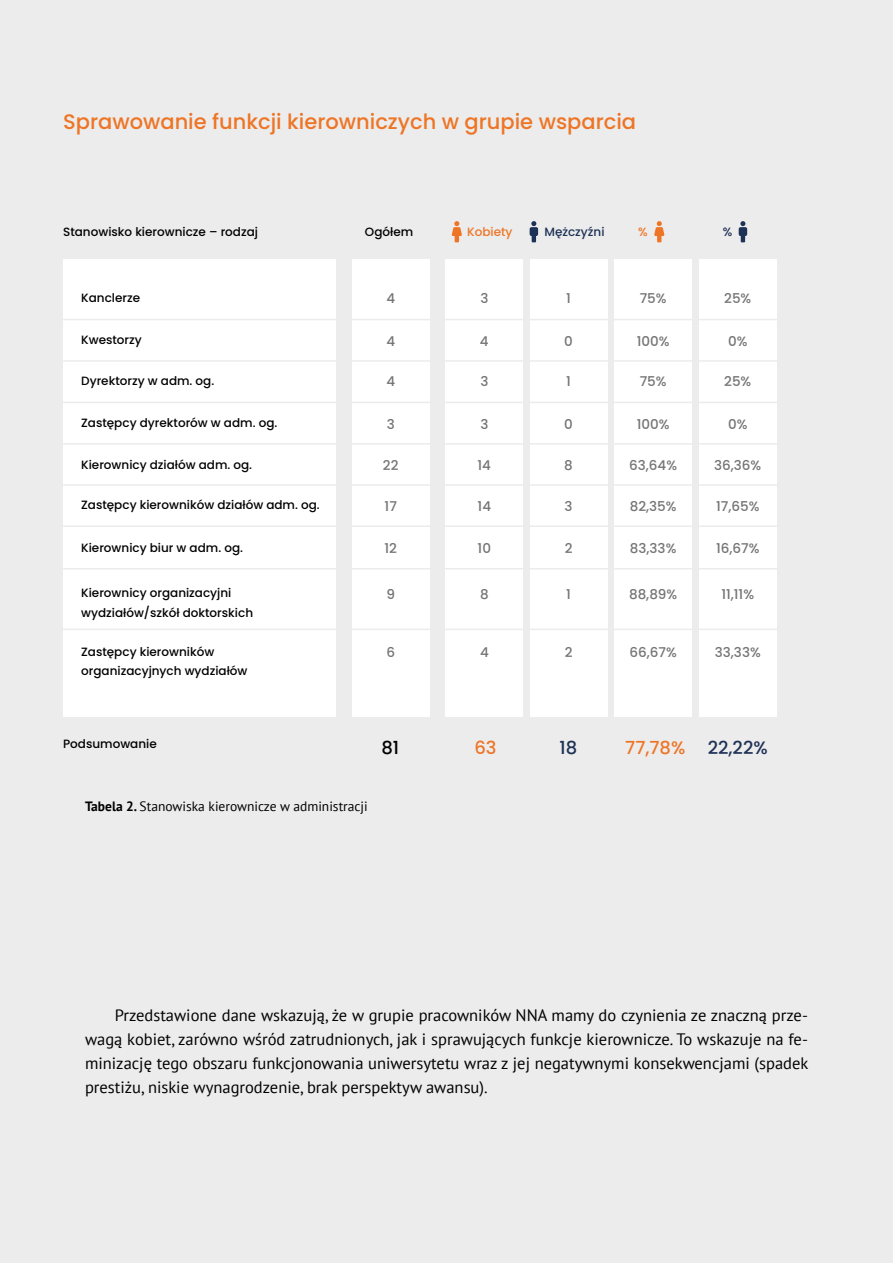
<style>
.page{position:relative;width:893px;height:1263px;background:#ececec}
.page>*{position:absolute;margin:0;border:0;box-sizing:border-box;transform-origin:0 0}
.t1{font:500 21px "Poppins";color:#ee7526}
.t2{font:500 18px "Poppins";color:#ee7526}
.t3{font:500 18px "Poppins";color:#1e3256}
.t4{font:500 18px "Poppins";color:#000}
.t5{font:16.5px/24px "PT Sans";color:#000;text-align:justify}
.t6{font:500 13.5px "Poppins";color:#757474}
.t7{font:13.5px "PT Sans";color:#000}
.t8{font:500 12px/19.5px "Poppins";color:#000}
.t9{font:500 12px "Poppins";color:#1e3256}
.t10{font:500 12px "Poppins";color:#ee7526}
.s1{font-weight:700}
</style>
<div class="page">
<div style="left:63px;top:259px;width:273px;height:458px;background:#fff"></div>
<div style="left:352px;top:259px;width:78px;height:458px;background:#fff"></div>
<div style="left:445px;top:259px;width:78px;height:458px;background:#fff"></div>
<svg style="left:530px;top:221px;width:8px;height:21px"></svg>
<div style="left:530px;top:259px;width:77px;height:458px;background:#fff"></div>
<svg style="left:452px;top:221px;width:10px;height:21px"></svg>
<div style="left:614px;top:259px;width:78px;height:458px;background:#fff"></div>
<div style="left:699px;top:259px;width:78px;height:458px;background:#fff"></div>
<svg style="left:654px;top:221px;width:10px;height:21px"></svg>
<svg style="left:739px;top:221px;width:8px;height:21px"></svg>
<hr style="left:63px;top:319px;width:763px;height:1px;background:#ececec">
<hr style="left:63px;top:360px;width:763px;height:2px;background:#ececec">
<hr style="left:63px;top:402px;width:763px;height:1px;background:#ececec">
<hr style="left:63px;top:443px;width:763px;height:2px;background:#ececec">
<hr style="left:63px;top:484px;width:763px;height:2px;background:#ececec">
<hr style="left:63px;top:525px;width:763px;height:2px;background:#ececec">
<hr style="left:63px;top:568px;width:763px;height:1px;background:#ececec">
<hr style="left:63px;top:629px;width:763px;height:1px;background:#ececec">
<p class="t1" style="left:63px;top:110px;width:574px">Sprawowanie funkcji kierowniczych w grupie wsparcia</p>
<p class="t8" style="left:63px;top:222px;width:196px">Stanowisko kierownicze – rodzaj</p>
<p class="t8" style="left:365px;top:222px;width:50px">Ogółem</p>
<p class="t10" style="left:638px;top:225px;width:11px">%</p>
<p class="t10" style="left:467px;top:225px;width:47px">Kobiety</p>
<p class="t9" style="left:544px;top:225px;width:62px">Mężczyźni</p>
<p class="t9" style="left:723px;top:225px;width:11px">%</p>
<p class="t8" style="left:81px;top:288px;width:60px">Kanclerze</p>
<p class="t8" style="left:81px;top:330px;width:62px">Kwestorzy</p>
<p class="t8" style="left:81px;top:371px;width:135px">Dyrektorzy w adm. og.</p>
<p class="t8" style="left:81px;top:413px;width:198px">Zastępcy dyrektorów w adm. og.</p>
<p class="t8" style="left:81px;top:455px;width:172px">Kierownicy działów adm. og.</p>
<p class="t8" style="left:81px;top:495px;width:240px">Zastępcy kierowników działów adm. og.</p>
<p class="t8" style="left:81px;top:538px;width:163px">Kierownicy biur w adm. og.</p>
<p class="t8" style="left:81px;top:583px;width:173px">Kierownicy organizacyjni wydziałów/szkół doktorskich</p>
<p class="t8" style="left:81px;top:642px;width:168px">Zastępcy kierowników organizacyjnych wydziałów</p>
<p class="t6" style="left:386px;top:291px;width:10px">4</p>
<p class="t6" style="left:386px;top:333px;width:10px">4</p>
<p class="t6" style="left:386px;top:374px;width:10px">4</p>
<p class="t6" style="left:387px;top:416px;width:10px">3</p>
<p class="t6" style="left:383px;top:458px;width:17px">22</p>
<p class="t6" style="left:385px;top:498px;width:14px">17</p>
<p class="t6" style="left:384px;top:541px;width:14px">12</p>
<p class="t6" style="left:386px;top:586px;width:10px">9</p>
<p class="t6" style="left:386px;top:645px;width:10px">6</p>
<p class="t6" style="left:480px;top:291px;width:10px">3</p>
<p class="t6" style="left:480px;top:333px;width:10px">4</p>
<p class="t6" style="left:480px;top:374px;width:10px">3</p>
<p class="t6" style="left:480px;top:416px;width:10px">3</p>
<p class="t6" style="left:478px;top:458px;width:15px">14</p>
<p class="t6" style="left:478px;top:498px;width:15px">14</p>
<p class="t6" style="left:478px;top:541px;width:15px">10</p>
<p class="t6" style="left:480px;top:586px;width:10px">8</p>
<p class="t6" style="left:480px;top:645px;width:10px">4</p>
<p class="t6" style="left:566px;top:291px;width:6px">1</p>
<p class="t6" style="left:564px;top:333px;width:10px">0</p>
<p class="t6" style="left:566px;top:374px;width:6px">1</p>
<p class="t6" style="left:564px;top:416px;width:10px">0</p>
<p class="t6" style="left:564px;top:458px;width:10px">8</p>
<p class="t6" style="left:564px;top:498px;width:10px">3</p>
<p class="t6" style="left:565px;top:541px;width:9px">2</p>
<p class="t6" style="left:566px;top:586px;width:6px">1</p>
<p class="t6" style="left:565px;top:645px;width:9px">2</p>
<p class="t6" style="left:640px;top:291px;width:28px">75%</p>
<p class="t6" style="left:637px;top:333px;width:34px">100%</p>
<p class="t6" style="left:640px;top:374px;width:28px">75%</p>
<p class="t6" style="left:637px;top:416px;width:34px">100%</p>
<p class="t6" style="left:629px;top:458px;width:49px">63,64%</p>
<p class="t6" style="left:630px;top:498px;width:48px">82,35%</p>
<p class="t6" style="left:630px;top:541px;width:48px">83,33%</p>
<p class="t6" style="left:629px;top:586px;width:50px">88,89%</p>
<p class="t6" style="left:630px;top:645px;width:49px">66,67%</p>
<p class="t6" style="left:724px;top:291px;width:29px">25%</p>
<p class="t6" style="left:728px;top:333px;width:21px">0%</p>
<p class="t6" style="left:724px;top:374px;width:29px">25%</p>
<p class="t6" style="left:728px;top:416px;width:21px">0%</p>
<p class="t6" style="left:714px;top:458px;width:49px">36,36%</p>
<p class="t6" style="left:716px;top:498px;width:45px">17,65%</p>
<p class="t6" style="left:716px;top:541px;width:45px">16,67%</p>
<p class="t6" style="left:721px;top:586px;width:34px">11,11%</p>
<p class="t6" style="left:715px;top:645px;width:47px">33,33%</p>
<p class="t8" style="left:63px;top:734px;width:95px">Podsumowanie</p>
<p class="t4" style="left:381px;top:737px;width:19px">81</p>
<p class="t2" style="left:474px;top:737px;width:24px">63</p>
<p class="t3" style="left:560px;top:737px;width:19px">18</p>
<p class="t2" style="left:625px;top:737px;width:62px">77,78%</p>
<p class="t3" style="left:708px;top:737px;width:61px">22,22%</p>
<p class="t7" style="left:85px;top:798px;width:284px"><span class="s1">Tabela 2.</span> Stanowiska kierownicze w administracji</p>
<p class="t5" style="left:85px;top:1003px;width:725px;text-indent:30px">Przedstawione dane wskazują, że w grupie pracowników NNA mamy do czynienia ze znaczną prze&shy;wagą kobiet, zarówno wśród zatrudnionych, jak i sprawujących funkcje kierownicze. To wskazuje na fe&shy;minizację tego obszaru funkcjonowania uniwersytetu wraz z jej negatywnymi konsekwencjami (spadek prestiżu, niskie wynagrodzenie, brak perspektyw awansu).</p>
</div>
